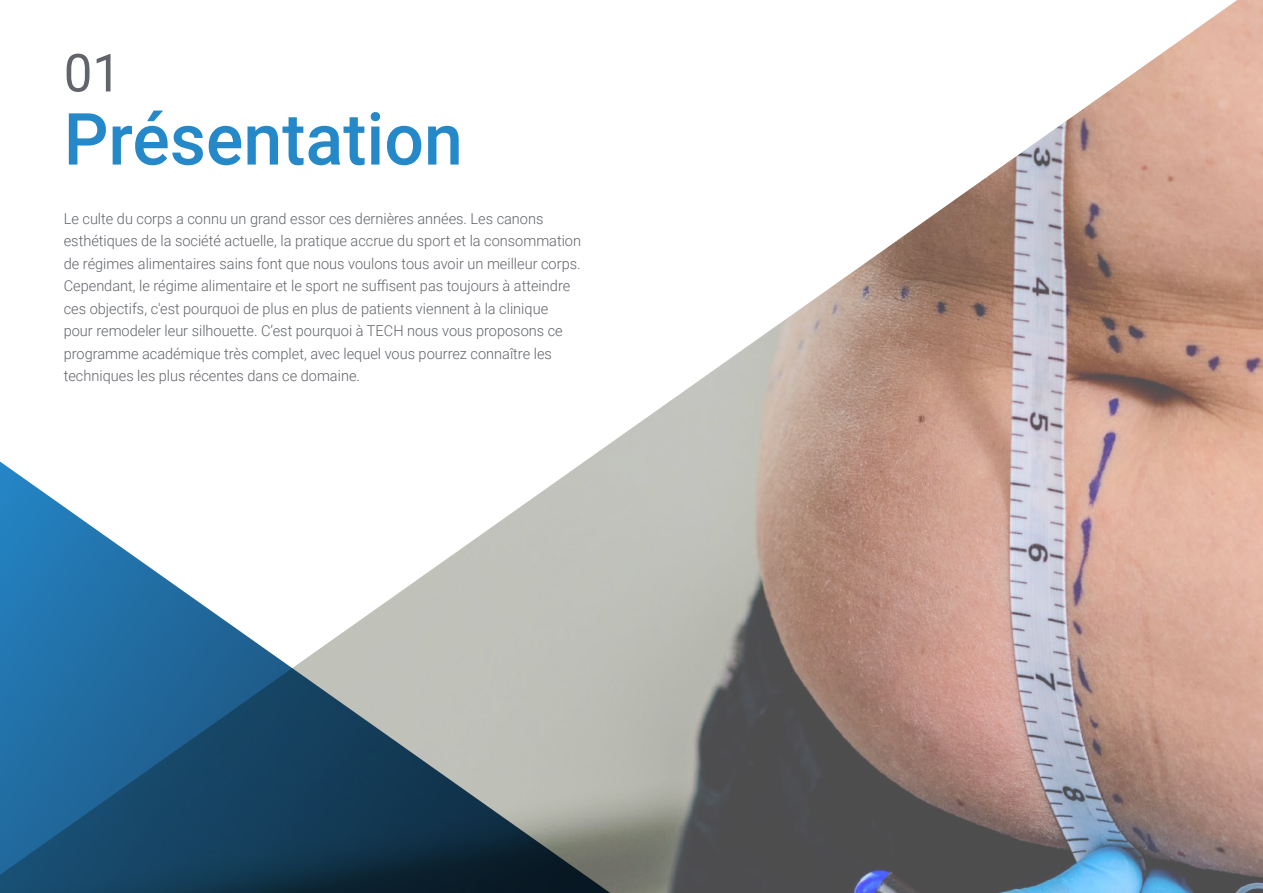
<style>
.page{position:relative;width:1263px;height:893px;background:#fff}
.page>*{position:absolute;margin:0;border:0;box-sizing:border-box;transform-origin:0 0}
.t1{font:500 72px "Roboto";color:#2488c9}
.t2{font:52.5px "Roboto";color:#61646a}
.t3{font:300 15px/22.5px "Roboto";color:#61646a}
</style>
<div class="page">
<img style="left:607px;top:0;width:656px;height:893px">
<svg style="left:0;top:446px;width:640px;height:447px"></svg>
<h2 class="t2" style="left:64px;top:36px;width:59px">01</h2>
<h1 class="t1" style="left:64px;top:89px;width:401px">Présentation</h1>
<p class="t3" style="left:64px;top:207px;width:519px">Le culte du corps a connu un grand essor ces dernières années. Les canons esthétiques de la société actuelle, la pratique accrue du sport et la consommation de régimes alimentaires sains font que nous voulons tous avoir un meilleur corps.<br>Cependant, le régime alimentaire et le sport ne suffisent pas toujours à atteindre ces objectifs, c'est pourquoi de plus en plus de patients viennent à la clinique<br>pour remodeler leur silhouette. C’est pourquoi à TECH nous vous proposons ce programme académique très complet, avec lequel vous pourrez connaître les techniques les plus récentes dans ce domaine.</p>
</div>
